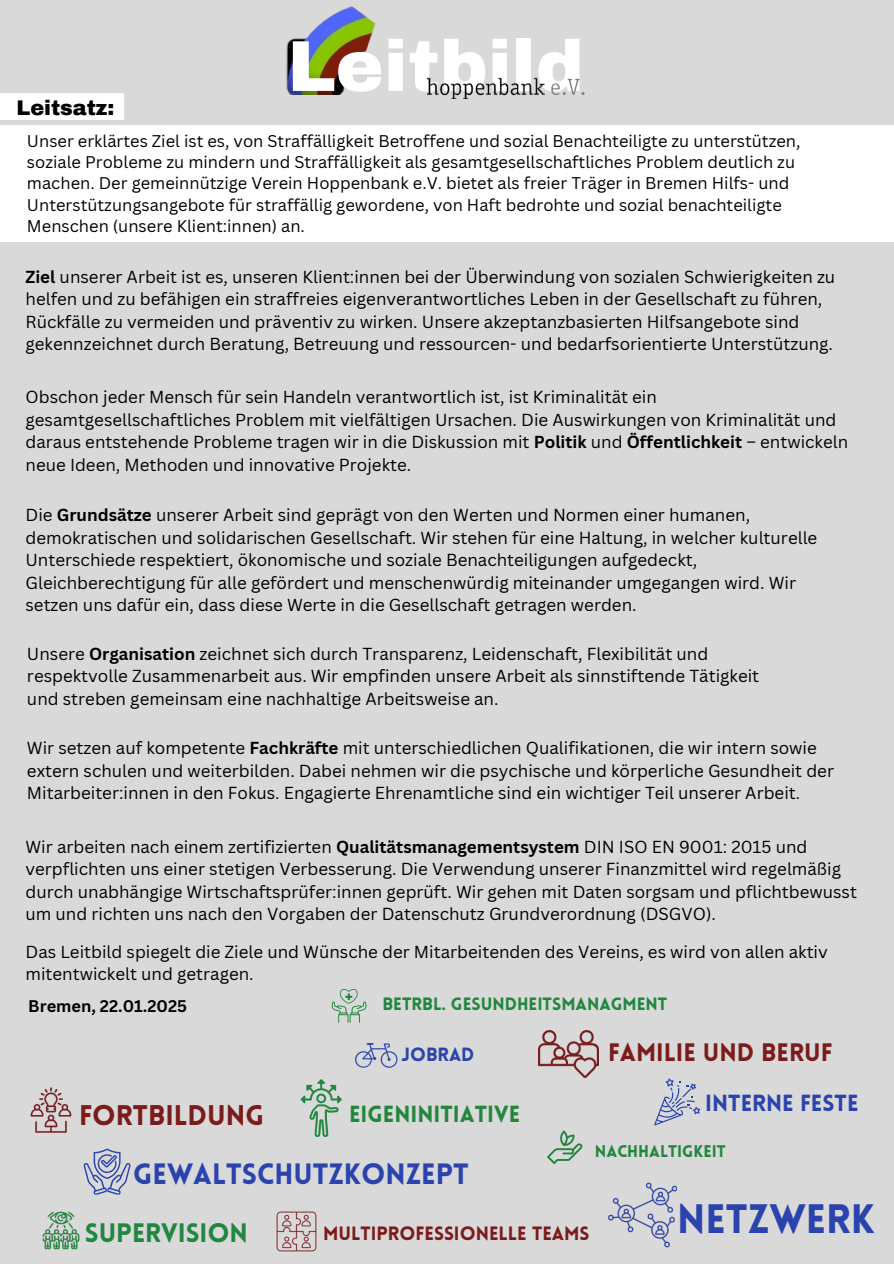
<style>
.page{position:relative;width:894px;height:1264px;background:#fff}
.page>*{position:absolute;margin:0;border:0;box-sizing:border-box;transform-origin:0 0}
.t1{font:900 72px "Archivo";color:#fff}
.t2{font:900 40.2px "Lovelo";color:#2a43ae}
.t3{font:900 28.8px "Lovelo";color:#2a43ae}
.t4{font:900 27.75px "Lovelo";color:#7c1b1b}
.t5{font:900 26.1px "Lovelo";color:#22873e}
.t6{font:900 24.75px "Lovelo";color:#7c1b1b}
.t7{font:900 22.8px "Lovelo";color:#22873e}
.t8{font:900 22.8px "Lovelo";color:#2a43ae}
.t9{font:900 20.7px "Archivo";color:#000}
.t10{font:900 18.9px "Lovelo";color:#7c1b1b}
.t11{font:900 18.75px "Lovelo";color:#2a43ae}
.t12{font:900 17.4px "Lovelo";color:#22873e}
.t13{font:16.95px/22.5px "Canva Sans";color:#000}
.t14{font:16.5px/21.3px "Canva Sans";color:#000}
.t15{font:900 16.5px "Lovelo";color:#22873e}
.t16{font:700 16.35px "Canva Sans";color:#000}
.s1{font-weight:700}
</style>
<div class="page">
<div style="left:0;top:0;width:893px;height:1263px;background:#d9d9d9"></div>
<svg style="left:331px;top:989px;width:35px;height:33px"></svg>
<img style="left:30px;top:1087px;width:42px;height:46px">
<img style="left:42px;top:1211px;width:38px;height:39px">
<svg style="left:84px;top:1148px;width:45px;height:46px"></svg>
<img style="left:276px;top:1211px;width:41px;height:41px">
<img style="left:300px;top:1043px;width:98px;height:94px">
<img style="left:538px;top:1030px;width:60px;height:47px">
<svg style="left:547px;top:1130px;width:35px;height:33px"></svg>
<img style="left:608px;top:1182px;width:69px;height:66px">
<svg style="left:654px;top:1078px;width:46px;height:47px"></svg>
<img style="left:286px;top:6px;width:90px;height:88px">
<div style="left:0;top:125px;width:893px;height:116px;background:#fff"></div>
<svg style="left:123px;top:93px;width:1px;height:27px"></svg>
<img style="left:426px;top:77px;width:159px;height:21px">
<p class="t1" style="left:287px;top:28px;width:298px">Leitbild</p>
<p class="t9" style="left:17px;top:96px;width:99px">Leitsatz:</p>
<h3 class="t14" style="left:27px;top:129px;width:774px">Unser erklärtes Ziel ist es, von Straffälligkeit Betroffene und sozial Benachteiligte zu unterstützen, soziale Probleme zu mindern und Straffälligkeit als gesamtgesellschaftliches Problem deutlich zu machen. Der gemeinnützige Verein Hoppenbank e.V. bietet als freier Träger in Bremen Hilfs- und Unterstützungsangebote für straffällig gewordene, von Haft bedrohte und sozial benachteiligte Menschen (unsere Klient:innen) an.</h3>
<p class="t13" style="left:26px;top:265px;width:811px"><span class="s1">Ziel</span> unserer Arbeit ist es, unseren Klient:innen bei der Überwindung von sozialen Schwierigkeiten zu helfen und zu befähigen ein straffreies eigenverantwortliches Leben in der Gesellschaft zu führen, Rückfälle zu vermeiden und präventiv zu wirken. Unsere akzeptanzbasierten Hilfsangebote sind gekennzeichnet durch Beratung, Betreuung und ressourcen- und bedarfsorientierte Unterstützung.</p>
<h1 class="t13" style="left:26px;top:385px;width:824px">Obschon jeder Mensch für sein Handeln verantwortlich ist, ist Kriminalität ein gesamtgesellschaftliches Problem mit vielfältigen Ursachen. Die Auswirkungen von Kriminalität und daraus entstehende Probleme tragen wir in die Diskussion mit <span class="s1">Politik</span> und <span class="s1">Öffentlichkeit</span> – entwickeln neue Ideen, Methoden und innovative Projekte.</h1>
<p class="t13" style="left:26px;top:503px;width:793px">Die <span class="s1">Grundsätze</span> unserer Arbeit sind geprägt von den Werten und Normen einer humanen, demokratischen und solidarischen Gesellschaft. Wir stehen für eine Haltung, in welcher kulturelle Unterschiede respektiert, ökonomische und soziale Benachteiligungen aufgedeckt, Gleichberechtigung für alle gefördert und menschenwürdig miteinander umgegangen wird. Wir setzen uns dafür ein, dass diese Werte in die Gesellschaft getragen werden.</p>
<h6 class="t13" style="left:27px;top:642px;width:733px">Unsere <span class="s1">Organisation</span> zeichnet sich durch Transparenz, Leidenschaft, Flexibilität und respektvolle Zusammenarbeit aus. Wir empfinden unsere Arbeit als sinnstiftende Tätigkeit und streben gemeinsam eine nachhaltige Arbeitsweise an.</h6>
<p class="t13" style="left:27px;top:736px;width:808px">Wir setzen auf kompetente <span class="s1">Fachkräfte</span> mit unterschiedlichen Qualifikationen, die wir intern sowie extern schulen und weiterbilden. Dabei nehmen wir die psychische und körperliche Gesundheit der<br>Mitarbeiter:innen in den Fokus. Engagierte Ehrenamtliche sind ein wichtiger Teil unserer Arbeit.</p>
<p class="t13" style="left:26px;top:835px;width:832px">Wir arbeiten nach einem zertifizierten <span class="s1">Qualitätsmanagementsystem</span> DIN ISO EN 9001: 2015 und verpflichten uns einer stetigen Verbesserung. Die Verwendung unserer Finanzmittel wird regelmäßig durch unabhängige Wirtschaftsprüfer:innen geprüft. Wir gehen mit Daten sorgsam und pflichtbewusst um und richten uns nach den Vorgaben der Datenschutz Grundverordnung (DSGVO).</p>
<p class="t13" style="left:26px;top:939px;width:803px">Das Leitbild spiegelt die Ziele und Wünsche der Mitarbeitenden des Vereins, es wird von allen aktiv mitentwickelt und getragen.</p>
<p class="t16" style="left:28px;top:994px;width:160px">Bremen, 22.01.2025</p>
<p class="t4" style="left:79px;top:1103px;width:186px">FORTBILDUNG</p>
<p class="t12" style="left:382px;top:996px;width:286px">BETRBL. GESUNDHEITSMANAGMENT</p>
<h5 class="t11" style="left:401px;top:1046px;width:74px">JOBRAD</h5>
<p class="t7" style="left:349px;top:1105px;width:173px">EIGENINITIATIVE</p>
<h4 class="t6" style="left:608px;top:1042px;width:226px">FAMILIE UND BERUF</h4>
<h4 class="t8" style="left:705px;top:1093px;width:155px">INTERNE FESTE</h4>
<p class="t15" style="left:594px;top:1144px;width:132px">NACHHALTIGKEIT</p>
<p class="t3" style="left:133px;top:1162px;width:337px">GEWALTSCHUTZKONZEPT</p>
<p class="t5" style="left:85px;top:1222px;width:164px">SUPERVISION</p>
<p class="t10" style="left:323px;top:1225px;width:268px">MULTIPROFESSIONELLE TEAMS</p>
<h4 class="t2" style="left:677px;top:1202px;width:199px">NETZWERK</h4>
</div>
